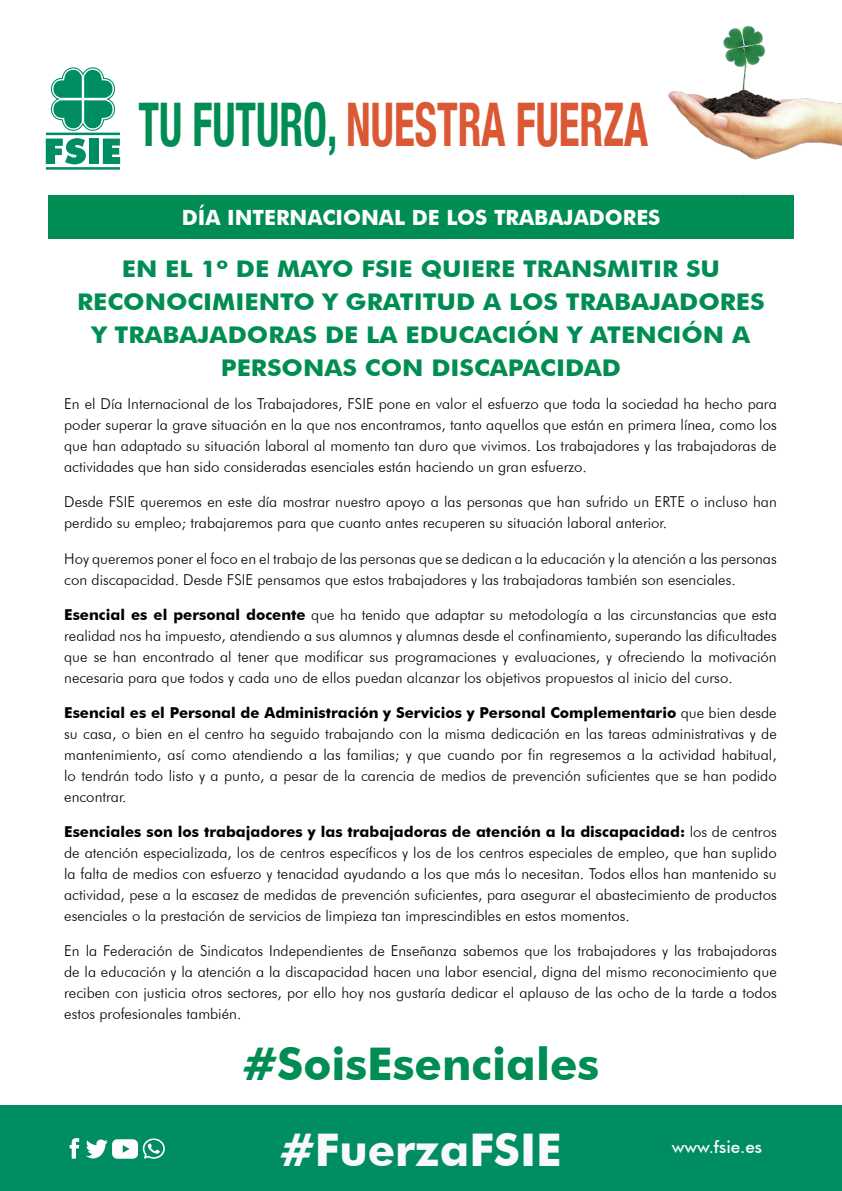
<style>
.page{position:relative;width:842px;height:1191px;background:#fff}
.page>*{position:absolute;margin:0;border:0;box-sizing:border-box;transform-origin:0 0}
.t1{font:700 condensed 60.2px "Helvetica Neue";color:#db5834;scale:.71 1}
.t2{font:700 45px "Futura BT";color:#008d53}
.t3{font:700 45px "Futura BT";color:#f9f9fa}
.t4{font:700 23px/33px "Futura BT";color:#008d53;text-align:center;scale:1.09 1}
.t5{font:700 21px "Futura BT";color:#fff}
.t6{font:500 17px "Futura BT";color:#fbfbfc}
.t7{font:300 15px/21px "Futura BT";color:#000;text-align:justify}
.s1{color:#008d53}
.s2{font-weight:700}
</style>
<div class="page">
<hr style="left:46px;top:167px;width:74px;height:3px;background:#008d64">
<svg style="left:46px;top:67px;width:74px;height:97px"></svg>
<img style="left:668px;top:26px;width:173px;height:168px">
<div style="left:48px;top:195px;width:746px;height:44px;background:#008d53"></div>
<div style="left:0;top:1106px;width:842px;height:85px;background:#008d64"></div>
<svg style="left:70px;top:1138px;width:9px;height:20px"></svg>
<svg style="left:143px;top:1138px;width:22px;height:20px"></svg>
<div style="left:112px;top:1139px;width:26px;height:19px;background:#fff;border-radius:5px"></div>
<svg style="left:123px;top:1145px;width:6px;height:7px"></svg>
<svg style="left:86px;top:1139px;width:22px;height:19px"></svg>
<h1 class="t1" style="left:138px;top:75px;width:719px"><span class="s1">TU FUTURO,</span> NUESTRA FUERZA</h1>
<h3 class="t5" style="left:182px;top:205px;width:480px">DÍA INTERNACIONAL DE LOS TRABAJADORES</h3>
<h3 class="t4" style="left:77px;top:252px;width:632px">EN EL 1º DE MAYO FSIE QUIERE TRANSMITIR SU RECONOCIMIENTO Y GRATITUD A LOS TRABAJADORES Y TRABAJADORAS DE LA EDUCACIÓN Y ATENCIÓN A PERSONAS CON DISCAPACIDAD</h3>
<p class="t7" style="left:64px;top:393px;width:714px">En el Día Internacional de los Trabajadores, FSIE pone en valor el esfuerzo que toda la sociedad ha hecho para poder superar la grave situación en la que nos encontramos, tanto aquellos que están en primera línea, como los que han adaptado su situación laboral al momento tan duro que vivimos. Los trabajadores y las trabajadoras de actividades que han sido consideradas esenciales están haciendo un gran esfuerzo.</p>
<p class="t7" style="left:64px;top:491px;width:714px">Desde FSIE queremos en este día mostrar nuestro apoyo a las personas que han sufrido un ERTE o incluso han perdido su empleo; trabajaremos para que cuanto antes recuperen su situación laboral anterior.</p>
<p class="t7" style="left:64px;top:547px;width:714px">Hoy queremos poner el foco en el trabajo de las personas que se dedican a la educación y la atención a las personas con discapacidad. Desde FSIE pensamos que estos trabajadores y las trabajadoras también son esenciales.</p>
<p class="t7" style="left:64px;top:604px;width:714px"><span class="s2">Esencial es el personal docente</span> que ha tenido que adaptar su metodología a las circunstancias que esta realidad nos ha impuesto, atendiendo a sus alumnos y alumnas desde el confinamiento, superando las dificultades que se han encontrado al tener que modificar sus programaciones y evaluaciones, y ofreciendo la motivación necesaria para que todos y cada uno de ellos puedan alcanzar los objetivos propuestos al inicio del curso.</p>
<p class="t7" style="left:64px;top:702px;width:714px"><span class="s2">Esencial es el Personal de Administración y Servicios y Personal Complementario</span> que bien desde su casa, o bien en el centro ha seguido trabajando con la misma dedicación en las tareas administrativas y de mantenimiento, así como atendiendo a las familias; y que cuando por fin regresemos a la actividad habitual, lo tendrán todo listo y a punto, a pesar de la carencia de medios de prevención suficientes que se han podido encontrar.</p>
<p class="t7" style="left:64px;top:821px;width:714px"><span class="s2">Esenciales son los trabajadores y las trabajadoras de atención a la discapacidad:</span> los de centros de atención especializada, los de centros específicos y los de los centros especiales de empleo, que han suplido la falta de medios con esfuerzo y tenacidad ayudando a los que más lo necesitan. Todos ellos han mantenido su actividad, pese a la escasez de medidas de prevención suficientes, para asegurar el abastecimiento de productos esenciales o la prestación de servicios de limpieza tan imprescindibles en estos momentos.</p>
<p class="t7" style="left:64px;top:940px;width:714px">En la Federación de Sindicatos Independientes de Enseñanza sabemos que los trabajadores y las trabajadoras de la educación y la atención a la discapacidad hacen una labor esencial, digna del mismo reconocimiento que reciben con justicia otros sectores, por ello hoy nos gustaría dedicar el aplauso de las ocho de la tarde a todos estos profesionales también.</p>
<h2 class="t2" style="left:243px;top:1036px;width:358px">#SoisEsenciales</h2>
<h2 class="t3" style="left:280px;top:1122px;width:283px">#FuerzaFSIE</h2>
<p class="t6" style="left:672px;top:1137px;width:92px">www.fsie.es</p>
</div>
